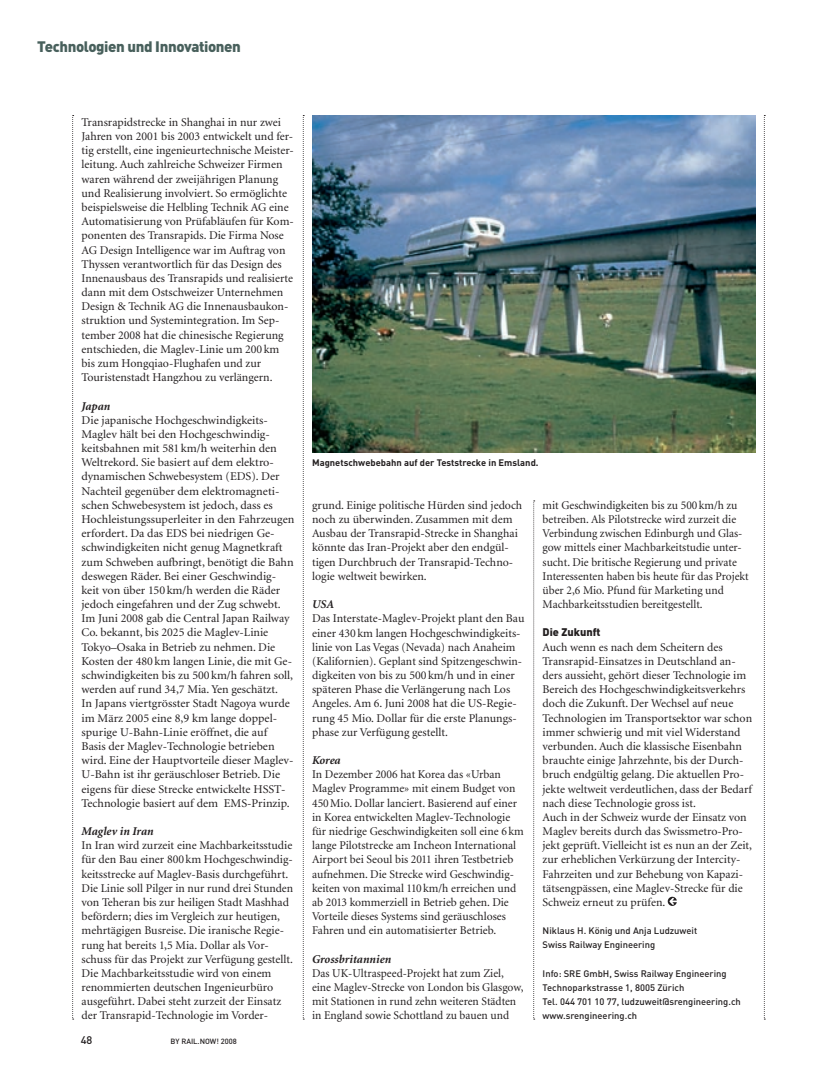
<style>
.page{position:relative;width:837px;height:1085px;background:#fff}
.page>*{position:absolute;margin:0;border:0;box-sizing:border-box;transform-origin:0 0}
.t1{font:900 15px "DIN";letter-spacing:-.025em;color:#48605c}
.t2{font:11.88px/14.1px "Minion";color:#231f20}
.t3{font:italic 700 11.88px "Minion";color:#231f20}
.t4{font:900 11px "DIN";color:#231f20}
.t5{font:500 11px "DIN";color:#231f20}
.t6{font:500 9.38px/14.1px "DIN";color:#231f20}
.t7{font:700 9.38px "DIN";color:#231f20}
.t8{font:500 7.5px "DIN";color:#231f20}
</style>
<div class="page">
<svg style="left:72px;top:115px;width:2px;height:904px"></svg>
<svg style="left:303px;top:115px;width:1px;height:904px"></svg>
<svg style="left:763px;top:115px;width:2px;height:904px"></svg>
<svg style="left:533px;top:500px;width:1px;height:519px"></svg>
<svg style="left:667px;top:896px;width:9px;height:9px"></svg>
<img style="left:312px;top:115px;width:443px;height:337px">
<p class="t1" style="left:37px;top:36px;width:205px">Technologien und Innovationen</p>
<p class="t2" style="left:81px;top:115px;width:214px">Transrapidstrecke in Shanghai in nur zwei Jahren von 2001 bis 2003 entwickelt und fer&shy;tig erstellt, eine ingenieurtechnische Meister&shy;leitung. Auch zahlreiche Schweizer Firmen waren während der zweijährigen Planung und Realisierung involviert. So ermöglichte beispielsweise die Helbling Technik AG eine Automatisierung von Prüfabläufen für Kom&shy;ponenten des Transrapids. Die Firma Nose AG Design Intelligence war im Auftrag von Thyssen verantwortlich für das Design des Innenausbaus des Transrapids und realisierte dann mit dem Ostschweizer Unternehmen Design &amp; Technik AG die Innenausbaukon&shy;struktion und Systemintegration. Im Sep&shy;tember 2008 hat die chinesische Regierung entschieden, die Maglev-Linie um 200 km bis zum Hongqiao-Flughafen und zur Touristenstadt Hangzhou zu verlängern.</p>
<p class="t3" style="left:82px;top:400px;width:30px">Japan</p>
<p class="t2" style="left:81px;top:413px;width:214px">Die japanische Hochgeschwindigkeits-Maglev hält bei den Hochgeschwindig&shy;keitsbahnen mit 581 km/h weiterhin den Weltrekord. Sie basiert auf dem elektro&shy;dynamischen Schwebesystem (EDS). Der Nachteil gegenüber dem elektromagneti&shy;schen Schwebesystem ist jedoch, dass es Hochleistungssuperleiter in den Fahrzeugen erfordert. Da das EDS bei niedrigen Ge&shy;schwindigkeiten nicht genug Magnetkraft zum Schweben aufbringt, benötigt die Bahn deswegen Räder. Bei einer Geschwindig&shy;keit von über 150 km/h werden die Räder jedoch eingefahren und der Zug schwebt.<br>Im Juni 2008 gab die Central Japan Railway Co. bekannt, bis 2025 die Maglev-Linie Tokyo–Osaka in Betrieb zu nehmen. Die Kosten der 480 km langen Linie, die mit Ge&shy;schwindigkeiten bis zu 500 km/h fahren soll, werden auf rund 34,7 Mia. Yen geschätzt.<br>In Japans viertgrösster Stadt Nagoya wurde im März 2005 eine 8,9 km lange doppel&shy;spurige U-Bahn-Linie eröffnet, die auf Basis der Maglev-Technologie betrieben wird. Eine der Hauptvorteile dieser Maglev-U-Bahn ist ihr geräuschloser Betrieb. Die eigens für diese Strecke entwickelte HSST-Technologie basiert auf dem EMS-Prinzip.</p>
<p class="t3" style="left:81px;top:825px;width:74px">Maglev in Iran</p>
<p class="t2" style="left:81px;top:838px;width:213px">In Iran wird zurzeit eine Machbarkeitsstudie für den Bau einer 800 km Hochgeschwindig&shy;keitsstrecke auf Maglev-Basis durchgeführt.<br>Die Linie soll Pilger in nur rund drei Stunden von Teheran bis zur heiligen Stadt Mashhad befördern; dies im Vergleich zur heutigen, mehrtägigen Busreise. Die iranische Regie&shy;rung hat bereits 1,5 Mia. Dollar als Vor&shy;schuss für das Projekt zur Verfügung gestellt.<br>Die Machbarkeitsstudie wird von einem renommierten deutschen Ingenieurbüro ausgeführt. Dabei steht zurzeit der Einsatz der Transrapid-Technologie im Vorder-</p>
<p class="t5" style="left:81px;top:1032px;width:13px">48</p>
<p class="t8" style="left:170px;top:1035px;width:68px">BY RAIL.NOW! 2008</p>
<p class="t7" style="left:312px;top:456px;width:228px">Magnetschwebebahn auf der Teststrecke in Emsland.</p>
<p class="t2" style="left:312px;top:498px;width:211px">grund. Einige politische Hürden sind jedoch noch zu überwinden. Zusammen mit dem Ausbau der Transrapid-Strecke in Shanghai könnte das Iran-Projekt aber den endgül&shy;tigen Durchbruch der Transrapid-Techno&shy;logie weltweit bewirken.</p>
<p class="t3" style="left:312px;top:598px;width:24px">USA</p>
<p class="t2" style="left:312px;top:612px;width:214px">Das Interstate-Maglev-Projekt plant den Bau einer 430 km langen Hochgeschwindigkeits&shy;linie von Las Vegas (Nevada) nach Anaheim (Kalifornien). Geplant sind Spitzengeschwin&shy;digkeiten von bis zu 500 km/h und in einer späteren Phase die Verlängerung nach Los Angeles. Am 6. Juni 2008 hat die US-Regie&shy;rung 45 Mio. Dollar für die erste Planungs&shy;phase zur Verfügung gestellt.</p>
<p class="t3" style="left:312px;top:754px;width:30px">Korea</p>
<p class="t2" style="left:312px;top:767px;width:213px">In Dezember 2006 hat Korea das «Urban Maglev Programme» mit einem Budget von 450Mio. Dollar lanciert. Basierend auf einer in Korea entwickelten Maglev-Technologie für niedrige Geschwindigkeiten soll eine 6 km lange Pilotstrecke am Incheon International Airport bei Seoul bis 2011 ihren Testbetrieb aufnehmen. Die Strecke wird Geschwindig&shy;keiten von maximal 110 km/h erreichen und ab 2013 kommerziell in Betrieb gehen. Die Vorteile dieses Systems sind geräuschloses Fahren und ein automatisierter Betrieb.</p>
<p class="t3" style="left:312px;top:952px;width:81px">Grossbritannien</p>
<p class="t2" style="left:312px;top:966px;width:213px">Das UK-Ultraspeed-Projekt hat zum Ziel, eine Maglev-Strecke von London bis Glasgow, mit Stationen in rund zehn weiteren Städten in England sowie Schottland zu bauen und</p>
<p class="t2" style="left:542px;top:498px;width:207px">mit Geschwindigkeiten bis zu 500 km/h zu betreiben. Als Pilotstrecke wird zurzeit die Verbindung zwischen Edinburgh und Glas&shy;gow mittels einer Machbarkeitstudie unter&shy;sucht. Die britische Regierung und private Interessenten haben bis heute für das Projekt über 2,6 Mio. Pfund für Marketing und Machbarkeitsstudien bereitgestellt.</p>
<p class="t4" style="left:542px;top:625px;width:59px">Die Zukunft</p>
<p class="t2" style="left:542px;top:640px;width:211px">Auch wenn es nach dem Scheitern des Transrapid-Einsatzes in Deutschland an&shy;ders aussieht, gehört dieser Technologie im Bereich des Hochgeschwindigkeitsverkehrs doch die Zukunft. Der Wechsel auf neue Technologien im Transportsektor war schon immer schwierig und mit viel Widerstand verbunden. Auch die klassische Eisenbahn brauchte einige Jahrzehnte, bis der Durch&shy;bruch endgültig gelang. Die aktuellen Pro&shy;jekte weltweit verdeutlichen, dass der Bedarf nach diese Technologie gross ist.<br>Auch in der Schweiz wurde der Einsatz von Maglev bereits durch das Swissmetro-Pro&shy;jekt geprüft. Vielleicht ist es nun an der Zeit, zur erheblichen Verkürzung der Intercity-Fahrzeiten und zur Behebung von Kapazi&shy;tätsengpässen, eine Maglev-Strecke für die Schweiz erneut zu prüfen.</p>
<p class="t6" style="left:542px;top:923px;width:156px">Niklaus H. König und Anja Ludzuweit<br>Swiss Railway Engineering</p>
<p class="t6" style="left:542px;top:965px;width:200px">Info: SRE GmbH, Swiss Railway Engineering Technoparkstrasse 1, 8005 Zürich<br>Tel. 044 701 10 77, ludzuweit@srengineering.ch www.srengineering.ch</p>
</div>
